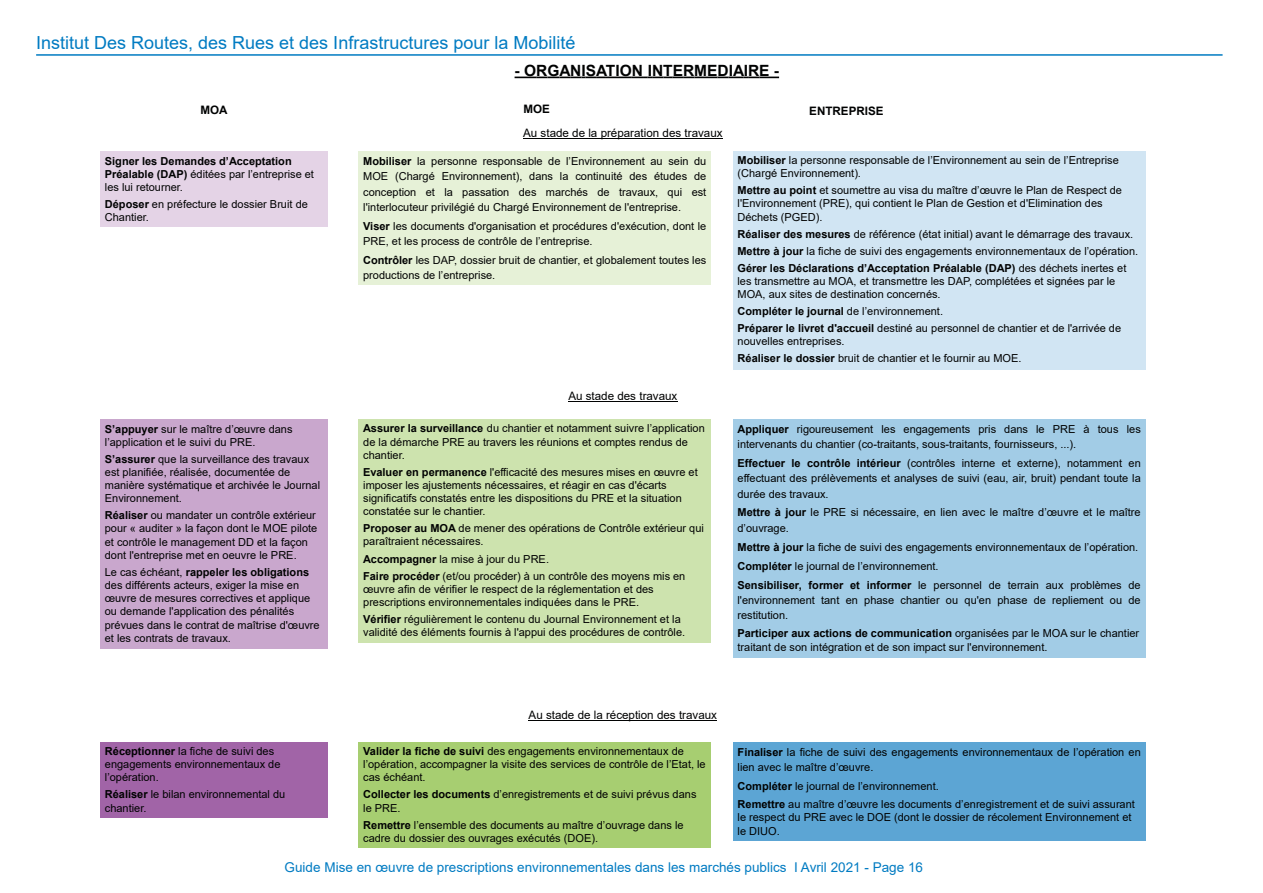
<style>
.page{position:relative;width:1263px;height:893px;background:#fff}
.page>*{position:absolute;margin:0;border:0;box-sizing:border-box;transform-origin:0 0}
.t1{font:18px "Arial";color:#007bc2}
.t2{font:700 15.45px "Arial";color:#010202}
.t3{font:13.5px "Arial";color:#007bc2}
.t4{font:11.55px "Arial";letter-spacing:-.005em;color:#010202}
.t5{font:700 11.55px "Arial";color:#010202}
.t6{font:10.95px/13.2px "Arial";color:#010202}
.t7{font:700 10.95px/13.2px "Arial";color:#010202}
.s1{font-weight:400}
.s2{font-weight:700}
</style>
<div class="page">
<hr style="left:36px;top:54px;width:1186px;height:2px;background:#007bc2">
<svg style="left:515px;top:77px;width:264px;height:1px"></svg>
<div style="left:100px;top:152px;width:227px;height:75px;background:#e4d3e6"></div>
<div style="left:100px;top:419px;width:227px;height:230px;background:#c9a7cd"></div>
<div style="left:100px;top:742px;width:227px;height:75px;background:#a164a7"></div>
<div style="left:733px;top:151px;width:412px;height:218px;background:#d1e5f3"></div>
<div style="left:733px;top:419px;width:412px;height:239px;background:#a2cce6"></div>
<div style="left:733px;top:742px;width:412px;height:98px;background:#5ca5d4"></div>
<hr style="left:529px;top:720px;width:188px;height:1px;background:#010202">
<hr style="left:568px;top:401px;width:109px;height:1px;background:#010202">
<hr style="left:523px;top:138px;width:200px;height:1px;background:#010202">
<div style="left:359px;top:152px;width:352px;height:133px;background:#e6f1d7"></div>
<div style="left:359px;top:419px;width:352px;height:224px;background:#cde3ae"></div>
<div style="left:359px;top:742px;width:352px;height:106px;background:#a7ce71"></div>
<h1 class="t1" style="left:36px;top:31px;width:541px">Institut Des Routes, des Rues et des Infrastructures pour la Mobilité</h1>
<h2 class="t2" style="left:515px;top:59px;width:266px">- ORGANISATION INTERMEDIAIRE -</h2>
<p class="t5" style="left:200px;top:101px;width:29px">MOA</p>
<p class="t5" style="left:809px;top:103px;width:76px">ENTREPRISE</p>
<p class="t5" style="left:523px;top:101px;width:28px">MOE</p>
<p class="t7" style="left:105px;top:154px;width:211px">Signer les Demandes d’Acceptation<br>Préalable (DAP) <span class="s1">éditées par l’entreprise et les lui retourner.</span></p>
<p class="t6" style="left:105px;top:198px;width:205px"><span class="s2">Déposer</span> en préfecture le dossier Bruit de<br>Chantier.</p>
<p class="t4" style="left:523px;top:124px;width:201px">Au stade de la préparation des travaux</p>
<p class="t6" style="left:363px;top:154px;width:345px;line-height:15.1px;text-align:justify"><span class="s2">Mobiliser</span> la personne responsable de l’Environnement au sein du MOE (Chargé Environnement), dans la continuité des études de conception et la passation des marchés de travaux, qui est l'interlocuteur privilégié du Chargé Environnement de l'entreprise.</p>
<p class="t6" style="left:363px;top:218px;width:345px;line-height:15.1px"><span class="s2">Viser</span> les documents d'organisation et procédures d'exécution, dont le<br>PRE, et les process de contrôle de l’entreprise.</p>
<p class="t6" style="left:363px;top:252px;width:345px;line-height:15.1px"><span class="s2">Contrôler</span> les DAP, dossier bruit de chantier, et globalement toutes les productions de l’entreprise.</p>
<p class="t6" style="left:737px;top:154px;width:383px"><span class="s2">Mobiliser</span> la personne responsable de l’Environnement au sein de l’Entreprise (Chargé Environnement).</p>
<p class="t6" style="left:737px;top:184px;width:386px"><span class="s2">Mettre au point</span> et soumettre au visa du maître d’œuvre le Plan de Respect de l'Environnement (PRE), qui contient le Plan de Gestion et d'Elimination des<br>Déchets (PGED).</p>
<p class="t6" style="left:737px;top:225px;width:402px;line-height:17.1px"><span class="s2">Réaliser des mesures</span> de référence (état initial) avant le démarrage des travaux.<br><span class="s2">Mettre à jour</span> la fiche de suivi des engagements environnementaux de l’opération.<br><span class="s2">Gérer les Déclarations d’Acceptation Préalable (DAP)</span> des déchets inertes et</p>
<p class="t6" style="left:737px;top:274px;width:379px">les transmettre au MOA, et transmettre les DAP, complétées et signées par le<br>MOA, aux sites de destination concernés.</p>
<p class="t6" style="left:737px;top:303px;width:385px;line-height:17.1px"><span class="s2">Compléter le journal</span> de l’environnement.<br><span class="s2">Préparer le livret d'accueil</span> destiné au personnel de chantier et de l'arrivée de</p>
<p class="t6" style="left:737px;top:333px;width:285px;line-height:17.1px">nouvelles entreprises.<br><span class="s2">Réaliser le dossier</span> bruit de chantier et le fournir au MOE.</p>
<p class="t4" style="left:568px;top:388px;width:111px">Au stade des travaux</p>
<p class="t6" style="left:105px;top:422px;width:189px"><span class="s2">S’appuyer</span> sur le maître d’œuvre dans l’application et le suivi du PRE.</p>
<p class="t6" style="left:105px;top:452px;width:217px"><span class="s2">S’assurer</span> que la surveillance des travaux est planifiée, réalisée, documentée de manière systématique et archivée le Journal Environnement.</p>
<p class="t6" style="left:105px;top:509px;width:214px"><span class="s2">Réaliser</span> ou mandater un contrôle extérieur pour « auditer » la façon dont le MOE pilote et contrôle le management DD et la façon dont l'entreprise met en oeuvre le PRE.</p>
<p class="t6" style="left:105px;top:565px;width:216px">Le cas échéant, <span class="s2">rappeler les obligations </span>des différents acteurs, exiger la mise en œuvre de mesures correctives et applique ou demande l'application des pénalités prévues dans le contrat de maîtrise d'œuvre et les contrats de travaux.</p>
<p class="t6" style="left:363px;top:422px;width:343px"><span class="s2">Assurer la surveillance</span> du chantier et notamment suivre l’application de la démarche PRE au travers les réunions et comptes rendus de chantier.</p>
<p class="t6" style="left:363px;top:465px;width:336px"><span class="s2">Evaluer en permanence</span> l'efficacité des mesures mises en œuvre et imposer les ajustements nécessaires, et réagir en cas d'écarts significatifs constatés entre les dispositions du PRE et la situation constatée sur le chantier.</p>
<p class="t6" style="left:363px;top:522px;width:342px"><span class="s2">Proposer au MOA</span> de mener des opérations de Contrôle extérieur qui paraîtraient nécessaires.</p>
<p class="t6" style="left:363px;top:550px;width:324px;line-height:17.1px"><span class="s2">Accompagner</span> la mise à jour du PRE.<br><span class="s2">Faire procéder</span> (et/ou procéder) à un contrôle des moyens mis en</p>
<p class="t6" style="left:363px;top:582px;width:292px">œuvre afin de vérifier le respect de la réglementation et des prescriptions environnementales indiquées dans le PRE.</p>
<p class="t6" style="left:363px;top:612px;width:324px"><span class="s2">Vérifier</span> régulièrement le contenu du Journal Environnement et la validité des éléments fournis à l'appui des procédures de contrôle.</p>
<p class="t6" style="left:737px;top:422px;width:405px;line-height:15.1px"><span class="s2">Appliquer</span> rigoureusement les engagements pris dans le PRE à tous les intervenants du chantier (co-traitants, sous-traitants, fournisseurs, ...).</p>
<p class="t6" style="left:737px;top:456px;width:405px;line-height:15.1px;text-align:justify"><span class="s2">Effectuer le contrôle intérieur</span> (contrôles interne et externe), notamment en effectuant des prélèvements et analyses de suivi (eau, air, bruit) pendant toute la durée des travaux.</p>
<p class="t6" style="left:737px;top:505px;width:405px;line-height:15.1px"><span class="s2">Mettre à jour</span> le PRE si nécessaire, en lien avec le maître d’œuvre et le maître d’ouvrage.</p>
<p class="t6" style="left:737px;top:537px;width:405px;line-height:19px"><span class="s2">Mettre à jour</span> la fiche de suivi des engagements environnementaux de l’opération.<br><span class="s2">Compléter</span> le journal de l’environnement.<br><span class="s2">Sensibiliser, former et informer</span> le personnel de terrain aux problèmes de</p>
<p class="t6" style="left:737px;top:592px;width:405px;line-height:15.1px">l'environnement tant en phase chantier ou qu'en phase de repliement ou de restitution.</p>
<p class="t6" style="left:737px;top:627px;width:403px"><span class="s2">Participer aux actions de communication</span> organisées par le MOA sur le chantier traitant de son intégration et de son impact sur l'environnement.</p>
<p class="t4" style="left:529px;top:707px;width:190px">Au stade de la réception des travaux</p>
<p class="t6" style="left:105px;top:744px;width:177px"><span class="s2">Réceptionner</span> la fiche de suivi des engagements environnementaux de l’opération.</p>
<p class="t6" style="left:105px;top:788px;width:182px"><span class="s2">Réaliser</span> le bilan environnemental du chantier.</p>
<p class="t6" style="left:363px;top:744px;width:344px"><span class="s2">Valider la fiche de suivi</span> des engagements environnementaux de l’opération, accompagner la visite des services de contrôle de l’Etat, le cas échéant.</p>
<p class="t6" style="left:363px;top:788px;width:335px"><span class="s2">Collecter les documents</span> d’enregistrements et de suivi prévus dans le PRE.</p>
<p class="t6" style="left:363px;top:818px;width:322px"><span class="s2">Remettre</span> l’ensemble des documents au maître d’ouvrage dans le cadre du dossier des ouvrages exécutés (DOE).</p>
<p class="t6" style="left:738px;top:744px;width:405px;line-height:15.1px"><span class="s2">Finaliser</span> la fiche de suivi des engagements environnementaux de l’opération en lien avec le maître d’œuvre.</p>
<p class="t6" style="left:738px;top:777px;width:399px;line-height:18.3px"><span class="s2">Compléter</span> le journal de l’environnement.<br><span class="s2">Remettre</span> au maître d’œuvre les documents d’enregistrement et de suivi assurant</p>
<p class="t6" style="left:737px;top:811px;width:395px">le respect du PRE avec le DOE (dont le dossier de récolement Environnement et le DIUO.</p>
<p class="t3" style="left:285px;top:858px;width:640px">Guide Mise en œuvre de prescriptions environnementales dans les marchés publics I Avril 2021 - Page 16</p>
</div>
